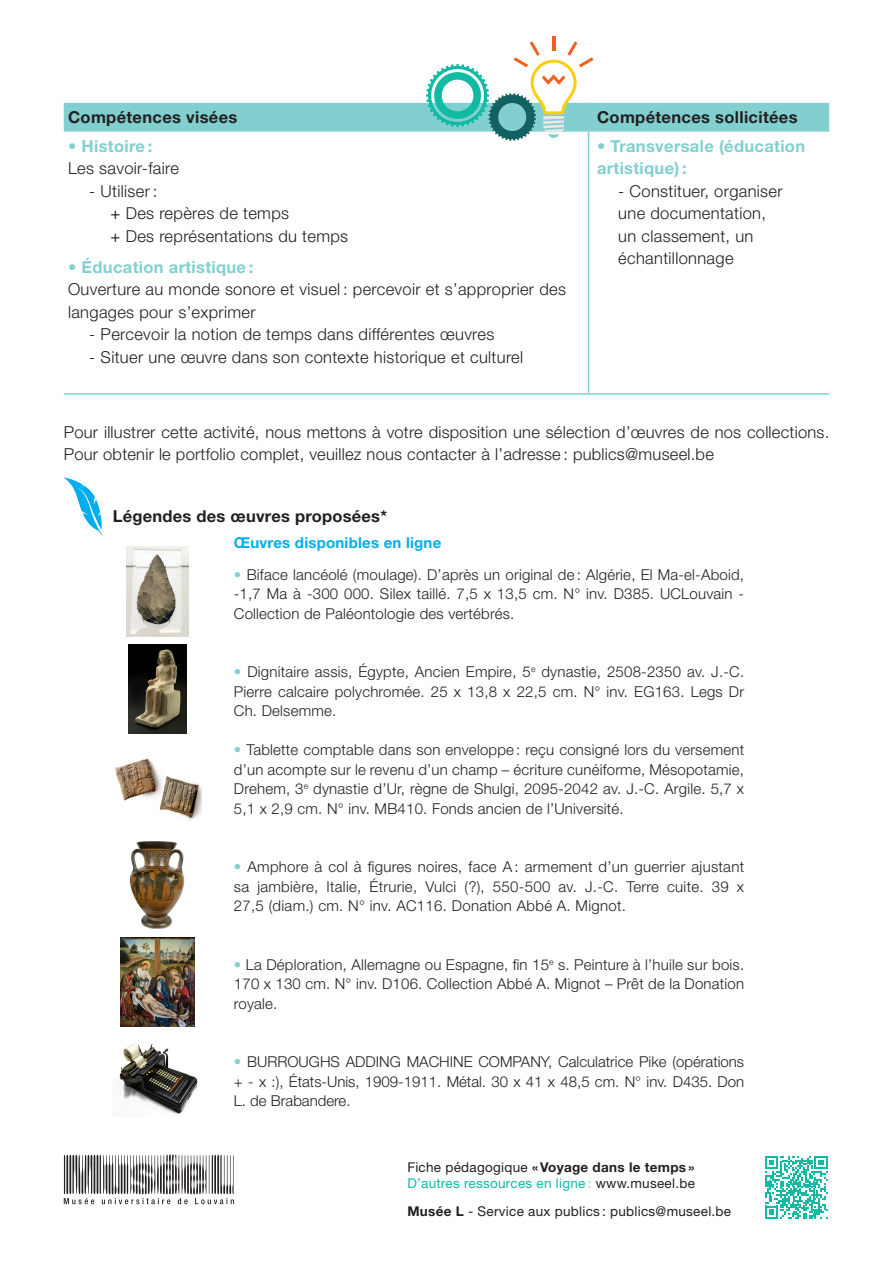
<style>
.page{position:relative;width:893px;height:1263px;background:#fff}
.page>*{position:absolute;margin:0;border:0;box-sizing:border-box;transform-origin:0 0}
.t1{font:300 16.5px/22.5px "Helvetica Neue LT Std";letter-spacing:.02em;color:#231f20}
.t2{font:700 16.5px "Helvetica Neue LT Std";letter-spacing:.02em;color:#231f20}
.t3{font:700 16.5px/22.5px "Helvetica Neue LT Std";letter-spacing:.02em;color:#81cfcf}
.t4{font:300 15px/19.5px "Helvetica Neue LT Std";letter-spacing:.015em;color:#231f20;text-align:justify}
.t5{font:700 15px "Helvetica Neue LT Std";letter-spacing:.015em;color:#00aeef}
.t6{font:13.5px "Helvetica Neue LT Std";letter-spacing:.02em;color:#231f20}
.t7{font:13.5px "Helvetica Neue LT Std";letter-spacing:.02em;color:#11baa3}
.t8{font:700 13.5px "Helvetica Neue LT Std";letter-spacing:.02em;color:#231f20}
.s1{font-weight:400}
.s2{font-weight:700;color:#81cfcf}
.s3{color:#81cfcf}
.s4{color:#231f20}
.s5{font-weight:700}
</style>
<div class="page">
<hr style="left:588px;top:132px;width:1px;height:261px;background:#81cfcf">
<hr style="left:64px;top:393px;width:524px;height:2px;background:#81cfcf">
<hr style="left:588px;top:393px;width:241px;height:2px;background:#81cfcf">
<svg style="left:64px;top:477px;width:39px;height:59px"></svg>
<svg style="left:64px;top:1154px;width:170px;height:50px"></svg>
<svg style="left:765px;top:1156px;width:63px;height:63px"></svg>
<hr style="left:552px;top:36px;width:3px;height:15px;background:#f26021">
<svg style="left:64px;top:41px;width:765px;height:100px"></svg>
<img style="left:126px;top:547px;width:63px;height:89px">
<img style="left:128px;top:644px;width:59px;height:89px">
<img style="left:129px;top:841px;width:56px;height:88px">
<img style="left:115px;top:758px;width:87px;height:62px">
<img style="left:120px;top:937px;width:74px;height:89px">
<img style="left:119px;top:1044px;width:79px;height:70px">
<p class="t2" style="left:68px;top:107px;width:171px">Compétences visées</p>
<p class="t2" style="left:597px;top:107px;width:202px">Compétences sollicitées</p>
<p class="t3" style="left:68px;top:134px;width:86px">• Histoire :</p>
<p class="t1" style="left:68px;top:157px;width:113px">Les savoir-faire</p>
<p class="t1" style="left:89px;top:179px;width:70px">- Utiliser :</p>
<p class="t1" style="left:111px;top:202px;width:180px"><span class="s1">+</span> Des repères de temps</p>
<p class="t1" style="left:111px;top:224px;width:239px"><span class="s1">+</span> Des représentations du temps</p>
<p class="t3" style="left:68px;top:255px;width:187px">• Éducation artistique :</p>
<p class="t1" style="left:68px;top:278px;width:499px">Ouverture au monde sonore et visuel : percevoir et s’approprier des langages pour s’exprimer</p>
<p class="t1" style="left:89px;top:323px;width:407px">- Percevoir la notion de temps dans différentes œuvres</p>
<p class="t1" style="left:89px;top:345px;width:435px">- Situer une œuvre dans son contexte historique et culturel</p>
<p class="t3" style="left:597px;top:134px;width:210px">• Transversale (éducation artistique) :</p>
<p class="t1" style="left:618px;top:179px;width:166px">- Constituer, organiser une documentation, un classement, un échantillonnage</p>
<p class="t1" style="left:64px;top:420px;width:767px">Pour illustrer cette activité, nous mettons à votre disposition une sélection d’œuvres de nos collections.<br>Pour obtenir le portfolio complet, veuillez nous contacter à l’adresse : publics@museel.be</p>
<p class="t2" style="left:113px;top:506px;width:276px">Légendes des œuvres proposées*</p>
<p class="t5" style="left:234px;top:534px;width:209px">Œuvres disponibles en ligne</p>
<p class="t4" style="left:234px;top:564px;width:512px"><span class="s2">•</span> Biface lancéolé (moulage). D’après un original de : Algérie, El Ma-el-Aboid, -1,7 Ma à -300 000. Silex taillé. 7,5 x 13,5 cm. N° inv. D385. UCLouvain - Collection de Paléontologie des vertébrés.</p>
<p class="t4" style="left:234px;top:662px;width:512px"><span class="s2">•</span> Dignitaire assis, Égypte, Ancien Empire, 5<sup>e</sup> dynastie, 2508-2350 av. J.-C.<br>Pierre calcaire polychromée. 25 x 13,8 x 22,5 cm. N° inv. EG163. Legs Dr Ch. Delsemme.</p>
<p class="t4" style="left:234px;top:740px;width:512px"><span class="s2">•</span> Tablette comptable dans son enveloppe : reçu consigné lors du versement d’un acompte sur le revenu d’un champ – écriture cunéiforme, Mésopotamie, Drehem, 3<sup>e</sup> dynastie d’Ur, règne de Shulgi, 2095-2042 av. J.-C. Argile. 5,7 x 5,1 x 2,9 cm. N° inv. MB410. Fonds ancien de l’Université.</p>
<p class="t4" style="left:234px;top:857px;width:512px"><span class="s2">•</span> Amphore à col à figures noires, face A : armement d’un guerrier ajustant sa jambière, Italie, Étrurie, Vulci (?), 550-500 av. J.-C. Terre cuite. 39 x 27,5 (diam.) cm. N° inv. AC116. Donation Abbé A. Mignot.</p>
<p class="t4" style="left:234px;top:954px;width:512px"><span class="s2">•</span> La Déploration, Allemagne ou Espagne, fin 15<sup>e</sup> s. Peinture à l’huile sur bois.<br>170 x 130 cm. N° inv. D106. Collection Abbé A. Mignot – Prêt de la Donation royale.</p>
<p class="t4" style="left:234px;top:1052px;width:512px"><span class="s2">•</span> BURROUGHS ADDING MACHINE COMPANY, Calculatrice Pike (opérations + - x :), États-Unis, 1909-1911. Métal. 30 x 41 x 48,5 cm. N° inv. D435. Don L. de Brabandere.</p>
<p class="t8" style="left:407px;top:1158px;width:288px"><span class="s1">Fiche pédagogique</span> « Voyage dans le temps »</p>
<p class="t7" style="left:407px;top:1175px;width:289px">D’autres ressources en ligne <span class="s3">:</span> <span class="s4">www.museel.be</span></p>
<p class="t6" style="left:407px;top:1203px;width:325px"><span class="s5">Musée L</span> - Service aux publics : publics@museel.be</p>
</div>
